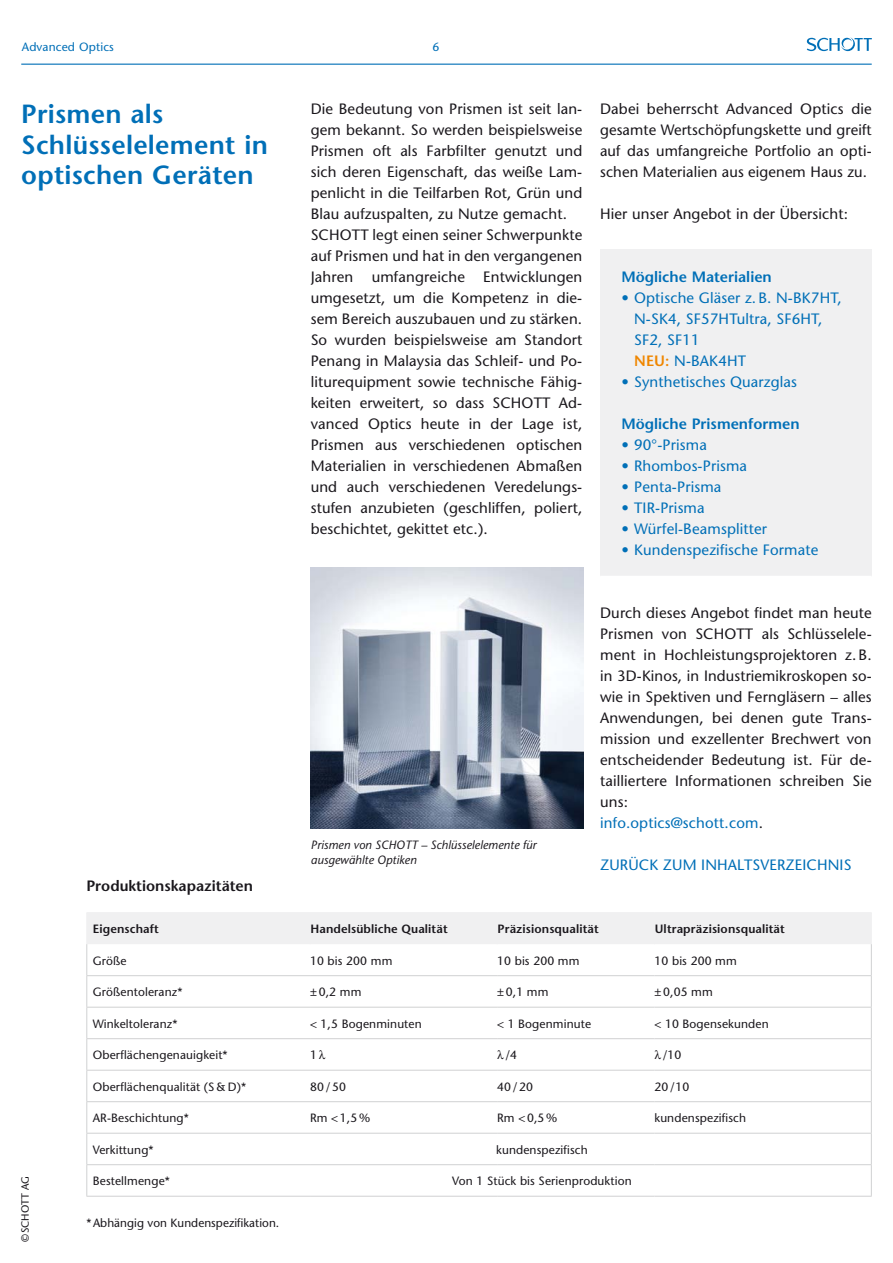
<style>
.page{position:relative;width:893px;height:1263px;background:#fff}
.page>*{position:absolute;margin:0;border:0;box-sizing:border-box;transform-origin:0 0}
.t1{font:600 26.25px/30.8px "Stone Sans Std";letter-spacing:.01em;color:#006fb7}
.t2{font:500 15px/21px "Stone Sans Std";letter-spacing:.01em;color:#1a171c}
.t3{font:500 15px/21px "Stone Sans Std";letter-spacing:.01em;color:#006fb7}
.t4{font:600 15px "Stone Sans Std";color:#006fb7}
.t5{font:600 15px "Stone Sans Std";color:#1a171c}
.t6{font:500 12px "Stone Sans Std";letter-spacing:.01em;color:#1a171c}
.t7{font:600 12px "Stone Sans Std";letter-spacing:.01em;color:#1a171c}
.t8{font:italic 500 12px/15px "Stone Sans Std";letter-spacing:.005em;color:#1a171c}
.t9{font:500 12px "Stone Sans Std";letter-spacing:.01em;color:#006fb7}
.t10{font:500 10.5px "Stone Sans Std";color:#1a171c}
.s1{font-weight:600;color:#ef8600}
.s2{color:#006fb7}
</style>
<div class="page">
<svg style="left:807px;top:37px;width:65px;height:14px"></svg>
<hr style="left:21px;top:64px;width:851px;height:1px;background:#006fb7">
<div style="left:600px;top:249px;width:272px;height:327px;background:#f0f0f1"></div>
<div style="left:87px;top:913px;width:784px;height:31px;background:#f0f0f1"></div>
<hr style="left:86px;top:913px;width:1px;height:31px;background:#f0f0f1">
<hr style="left:310px;top:913px;width:1px;height:31px;background:#f0f0f1">
<hr style="left:497px;top:913px;width:1px;height:31px;background:#f0f0f1">
<hr style="left:654px;top:913px;width:1px;height:31px;background:#f0f0f1">
<hr style="left:871px;top:913px;width:1px;height:31px;background:#f0f0f1">
<hr style="left:86px;top:912px;width:224px;height:1px;background:#f0f0f1">
<hr style="left:310px;top:912px;width:187px;height:1px;background:#f0f0f1">
<hr style="left:497px;top:912px;width:157px;height:1px;background:#f0f0f1">
<hr style="left:654px;top:912px;width:218px;height:1px;background:#f0f0f1">
<hr style="left:86px;top:975px;width:224px;height:1px;background:#d0d1d2">
<hr style="left:310px;top:975px;width:187px;height:1px;background:#d0d1d2">
<hr style="left:497px;top:975px;width:157px;height:1px;background:#d0d1d2">
<hr style="left:654px;top:975px;width:218px;height:1px;background:#d0d1d2">
<hr style="left:86px;top:1007px;width:224px;height:1px;background:#d0d1d2">
<hr style="left:310px;top:1007px;width:187px;height:1px;background:#d0d1d2">
<hr style="left:497px;top:1007px;width:157px;height:1px;background:#d0d1d2">
<hr style="left:654px;top:1007px;width:218px;height:1px;background:#d0d1d2">
<hr style="left:86px;top:1038px;width:224px;height:1px;background:#d0d1d2">
<hr style="left:310px;top:1038px;width:187px;height:1px;background:#d0d1d2">
<hr style="left:497px;top:1038px;width:157px;height:1px;background:#d0d1d2">
<hr style="left:654px;top:1038px;width:218px;height:1px;background:#d0d1d2">
<hr style="left:86px;top:1070px;width:224px;height:1px;background:#d0d1d2">
<hr style="left:310px;top:1070px;width:187px;height:1px;background:#d0d1d2">
<hr style="left:497px;top:1070px;width:157px;height:1px;background:#d0d1d2">
<hr style="left:654px;top:1070px;width:218px;height:1px;background:#d0d1d2">
<hr style="left:86px;top:1101px;width:224px;height:1px;background:#d0d1d2">
<hr style="left:310px;top:1101px;width:187px;height:1px;background:#d0d1d2">
<hr style="left:497px;top:1101px;width:157px;height:1px;background:#d0d1d2">
<hr style="left:654px;top:1101px;width:218px;height:1px;background:#d0d1d2">
<hr style="left:86px;top:1133px;width:224px;height:1px;background:#d0d1d2">
<hr style="left:310px;top:1133px;width:187px;height:1px;background:#d0d1d2">
<hr style="left:497px;top:1133px;width:157px;height:1px;background:#d0d1d2">
<hr style="left:654px;top:1133px;width:218px;height:1px;background:#d0d1d2">
<hr style="left:86px;top:1164px;width:224px;height:1px;background:#d0d1d2">
<hr style="left:310px;top:1164px;width:187px;height:1px;background:#d0d1d2">
<hr style="left:497px;top:1164px;width:157px;height:1px;background:#d0d1d2">
<hr style="left:654px;top:1164px;width:218px;height:1px;background:#d0d1d2">
<hr style="left:86px;top:944px;width:1px;height:31px;background:#d0d1d2">
<hr style="left:871px;top:944px;width:1px;height:31px;background:#d0d1d2">
<hr style="left:86px;top:976px;width:1px;height:31px;background:#d0d1d2">
<hr style="left:871px;top:976px;width:1px;height:31px;background:#d0d1d2">
<hr style="left:86px;top:1007px;width:1px;height:31px;background:#d0d1d2">
<hr style="left:871px;top:1007px;width:1px;height:31px;background:#d0d1d2">
<hr style="left:86px;top:1039px;width:1px;height:31px;background:#d0d1d2">
<hr style="left:871px;top:1039px;width:1px;height:31px;background:#d0d1d2">
<hr style="left:86px;top:1070px;width:1px;height:31px;background:#d0d1d2">
<hr style="left:871px;top:1070px;width:1px;height:31px;background:#d0d1d2">
<hr style="left:86px;top:1102px;width:1px;height:31px;background:#d0d1d2">
<hr style="left:871px;top:1102px;width:1px;height:31px;background:#d0d1d2">
<hr style="left:86px;top:1133px;width:1px;height:31px;background:#d0d1d2">
<hr style="left:871px;top:1133px;width:1px;height:31px;background:#d0d1d2">
<hr style="left:86px;top:1165px;width:1px;height:31px;background:#d0d1d2">
<hr style="left:871px;top:1165px;width:1px;height:31px;background:#d0d1d2">
<hr style="left:86px;top:1196px;width:224px;height:1px;background:#d0d1d2">
<hr style="left:310px;top:1196px;width:187px;height:1px;background:#d0d1d2">
<hr style="left:497px;top:1196px;width:157px;height:1px;background:#d0d1d2">
<hr style="left:654px;top:1196px;width:218px;height:1px;background:#d0d1d2">
<img style="left:311px;top:567px;width:272px;height:261px">
<p class="t9" style="left:22px;top:40px;width:94px">Advanced Optics</p>
<h1 class="t1" style="left:21px;top:98px;width:248px">Prismen als<br>Schlüsselelement in optischen Geräten</h1>
<p class="t5" style="left:86px;top:877px;width:168px">Produktionskapazitäten</p>
<p class="t9" style="left:432px;top:40px;width:8px">6</p>
<p class="t2" style="left:311px;top:98px;width:273px">Die Bedeutung von Prismen ist seit lan&shy;gem bekannt. So werden beispielsweise Prismen oft als Farbfilter genutzt und sich deren Eigenschaft, das weiße Lam&shy;penlicht in die Teilfarben Rot, Grün und Blau aufzuspalten, zu Nutze gemacht.<br>SCHOTT legt einen seiner Schwerpunkte auf Prismen und hat in den vergangenen Jahren umfangreiche Entwicklungen umgesetzt, um die Kompetenz in die&shy;sem Bereich auszubauen und zu stärken.<br>So wurden beispielsweise am Standort Penang in Malaysia das Schleif- und Po&shy;liturequipment sowie technische Fähig&shy;keiten erweitert, so dass SCHOTT Ad&shy;vanced Optics heute in der Lage ist, Prismen aus verschiedenen optischen Materialien in verschiedenen Abmaßen und auch verschiedenen Veredelungs&shy;stufen anzubieten (geschliffen, poliert, beschichtet, gekittet etc.).</p>
<p class="t2" style="left:600px;top:98px;width:273px;text-align:justify">Dabei beherrscht Advanced Optics die gesamte Wertschöpfungskette und greift auf das umfangreiche Portfolio an opti&shy;schen Materialien aus eigenem Haus zu.</p>
<p class="t2" style="left:600px;top:203px;width:249px">Hier unser Angebot in der Übersicht:</p>
<p class="t4" style="left:621px;top:268px;width:152px">Mögliche Materialien</p>
<p class="t3" style="left:634px;top:287px;width:209px;text-indent:-13px">• Optische Gläser z. B. N-BK7HT,<br>N-SK4, SF57HTultra, SF6HT,<br>SF2, SF11<br><span class="s1">NEU:</span> N-BAK4HT</p>
<p class="t3" style="left:621px;top:371px;width:177px">• Synthetisches Quarzglas</p>
<p class="t4" style="left:621px;top:415px;width:180px">Mögliche Prismenformen</p>
<p class="t3" style="left:621px;top:434px;width:87px">• 90°-Prisma</p>
<p class="t3" style="left:621px;top:455px;width:127px">• Rhombos-Prisma</p>
<p class="t3" style="left:621px;top:476px;width:102px">• Penta-Prisma</p>
<p class="t3" style="left:621px;top:497px;width:85px">• TIR-Prisma</p>
<p class="t3" style="left:621px;top:518px;width:147px">• Würfel-Beamsplitter</p>
<p class="t3" style="left:621px;top:539px;width:198px">• Kundenspezifische Formate</p>
<p class="t8" style="left:311px;top:838px;width:227px">Prismen von SCHOTT – Schlüsselelemente für ausgewählte Optiken</p>
<p class="t2" style="left:600px;top:602px;width:273px">Durch dieses Angebot findet man heute Prismen von SCHOTT als Schlüsselele&shy;ment in Hochleistungsprojektoren z. B. in 3D-Kinos, in Industriemikroskopen so&shy;wie in Spektiven und Ferngläsern – alles Anwendungen, bei denen gute Trans&shy;mission und exzellenter Brechwert von entscheidender Bedeutung ist. Für de&shy;tailliertere Informationen schreiben Sie uns:<br><span class="s2">info.optics@schott.com</span>.</p>
<p class="t3" style="left:600px;top:854px;width:253px">ZURÜCK ZUM INHALTSVERZEICHNIS</p>
<p class="t10" style="left:19px;top:1242px;width:67px;rotate:-90deg">©SCHOTT AG</p>
<p class="t7" style="left:93px;top:922px;width:68px">Eigenschaft</p>
<p class="t7" style="left:310px;top:922px;width:139px">Handelsübliche Qualität</p>
<p class="t7" style="left:497px;top:922px;width:103px">Präzisionsqualität</p>
<p class="t7" style="left:655px;top:922px;width:132px">Ultrapräzisionsqualität</p>
<p class="t6" style="left:93px;top:953px;width:35px">Größe</p>
<p class="t6" style="left:310px;top:953px;width:84px">10 bis 200 mm</p>
<p class="t6" style="left:497px;top:953px;width:84px">10 bis 200 mm</p>
<p class="t6" style="left:654px;top:953px;width:84px">10 bis 200 mm</p>
<p class="t6" style="left:93px;top:985px;width:91px">Größentoleranz*</p>
<p class="t6" style="left:310px;top:985px;width:53px">± 0,2 mm</p>
<p class="t6" style="left:497px;top:985px;width:53px">± 0,1 mm</p>
<p class="t6" style="left:654px;top:985px;width:60px">± 0,05 mm</p>
<p class="t6" style="left:93px;top:1016px;width:86px">Winkeltoleranz*</p>
<p class="t6" style="left:310px;top:1016px;width:113px">&lt; 1,5 Bogenminuten</p>
<p class="t6" style="left:497px;top:1016px;width:96px">&lt; 1 Bogenminute</p>
<p class="t6" style="left:654px;top:1016px;width:116px">&lt; 10 Bogensekunden</p>
<p class="t6" style="left:93px;top:1048px;width:136px">Oberflächengenauigkeit*</p>
<p class="t6" style="left:310px;top:1048px;width:8px">1</p>
<p class="t6" style="left:505px;top:1048px;width:13px">/4</p>
<p class="t6" style="left:663px;top:1048px;width:20px">/10</p>
<p class="t6" style="left:93px;top:1079px;width:155px">Oberflächenqualität (S &amp; D)*</p>
<p class="t6" style="left:310px;top:1079px;width:37px">80/50</p>
<p class="t6" style="left:497px;top:1079px;width:37px">40/20</p>
<p class="t6" style="left:654px;top:1079px;width:36px">20/10</p>
<p class="t6" style="left:93px;top:1111px;width:98px">AR-Beschichtung*</p>
<p class="t6" style="left:310px;top:1111px;width:62px">Rm &lt; 1,5%</p>
<p class="t6" style="left:497px;top:1111px;width:62px">Rm &lt; 0,5%</p>
<p class="t6" style="left:654px;top:1111px;width:93px">kundenspezifisch</p>
<p class="t6" style="left:93px;top:1142px;width:62px">Verkittung*</p>
<p class="t6" style="left:496px;top:1142px;width:93px">kundenspezifisch</p>
<p class="t6" style="left:93px;top:1174px;width:79px">Bestellmenge*</p>
<p class="t6" style="left:452px;top:1174px;width:181px">Von 1 Stück bis Serienproduktion</p>
<p class="t6" style="left:86px;top:1216px;width:194px">*Abhängig von Kundenspezifikation.</p>
</div>
